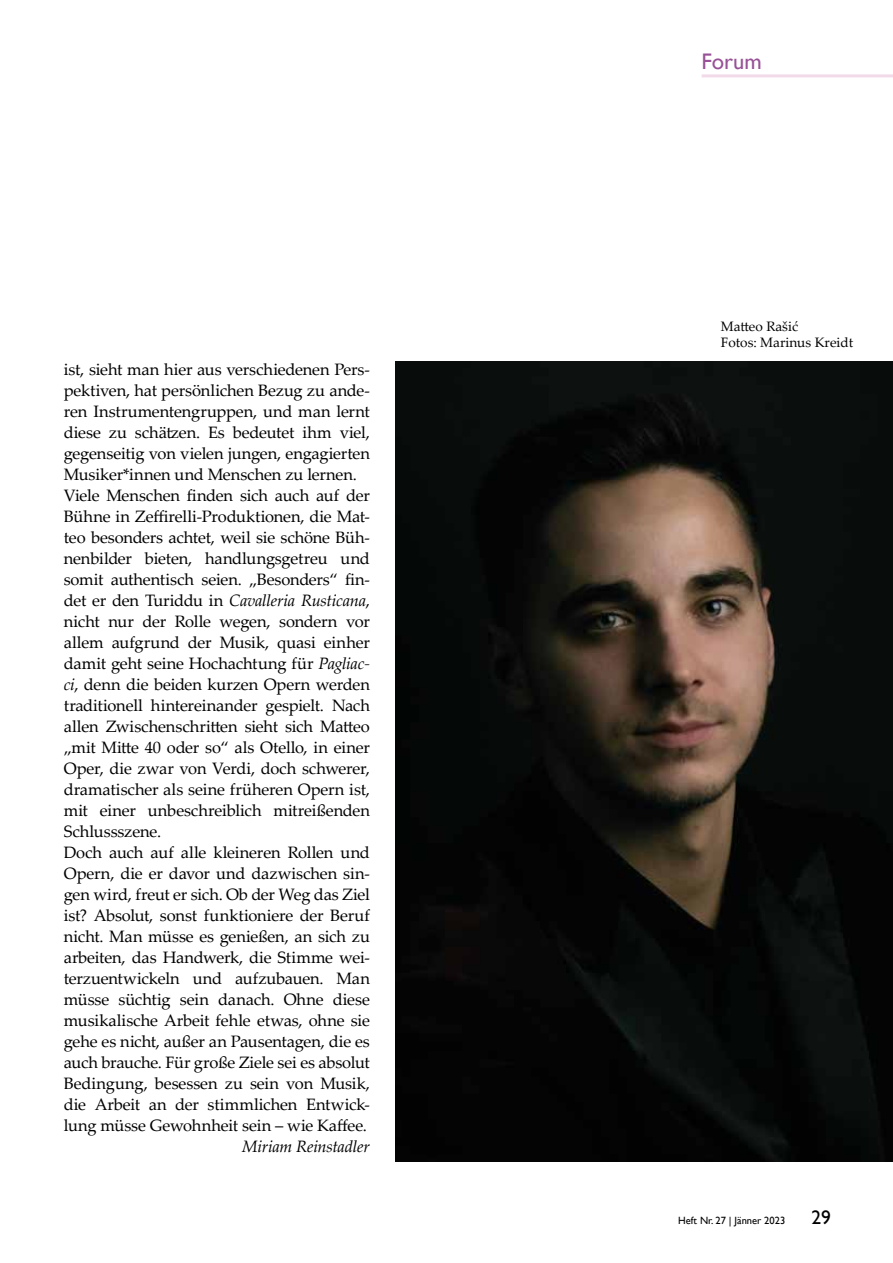
<style>
.page{position:relative;width:893px;height:1263px;background:#fff}
.page>*{position:absolute;margin:0;border:0;box-sizing:border-box;transform-origin:0 0}
.t1{font:22.5px "Gill Sans";color:#985197}
.t2{font:19.5px "Gill Sans";color:#000}
.t3{font:16.5px/21px "Palatino Linotype";letter-spacing:-.01em;color:#000}
.t4{font:italic 16.5px "Palatino Linotype";letter-spacing:-.015em;color:#000}
.t5{font:13.65px/16.6px "Palatino Linotype";color:#000}
.t6{font:10.5px "Gill Sans";color:#000}
.s1{font-style:italic}
</style>
<div class="page">
<hr style="left:702px;top:74px;width:191px;height:3px;background:#f3dae8">
<img style="left:395px;top:361px;width:498px;height:800px">
<p class="t3" style="left:64px;top:358px;width:308px">ist, sieht man hier aus verschiedenen Pers&shy;pektiven, hat persönlichen Bezug zu ande&shy;ren Instrumentengruppen, und man lernt diese zu schätzen. Es bedeutet ihm viel, gegenseitig von vielen jungen, engagierten Musiker*innen und Menschen zu lernen.<br>Viele Menschen finden sich auch auf der Bühne in Zeffirelli-Produktionen, die Mat&shy;teo besonders achtet, weil sie schöne Büh&shy;nenbilder bieten, handlungsgetreu und somit authentisch seien. „Besonders“ fin&shy;det er den Turiddu in <span class="s1">Cavalleria Rusticana</span>, nicht nur der Rolle wegen, sondern vor allem aufgrund der Musik, quasi einher damit geht seine Hochachtung für <span class="s1">Pagliac&shy;ci</span>, denn die beiden kurzen Opern werden traditionell hintereinander gespielt. Nach allen Zwischenschritten sieht sich Matteo „mit Mitte 40 oder so“ als Otello, in einer Oper, die zwar von Verdi, doch schwerer, dramatischer als seine früheren Opern ist, mit einer unbeschreiblich mitreißenden Schlussszene.<br>Doch auch auf alle kleineren Rollen und Opern, die er davor und dazwischen sin&shy;gen wird, freut er sich. Ob der Weg das Ziel ist? Absolut, sonst funktioniere der Beruf nicht. Man müsse es genießen, an sich zu arbeiten, das Handwerk, die Stimme wei&shy;terzuentwickeln und aufzubauen. Man müsse süchtig sein danach. Ohne diese musikalische Arbeit fehle etwas, ohne sie gehe es nicht, außer an Pausentagen, die es auch brauche. Für große Ziele sei es absolut Bedingung, besessen zu sein von Musik, die Arbeit an der stimmlichen Entwick&shy;lung müsse Gewohnheit sein – wie Kaffee.</p>
<p class="t4" style="left:242px;top:1134px;width:129px">Miriam Reinstadler</p>
<h1 class="t1" style="left:701px;top:49px;width:62px">Forum</h1>
<p class="t5" style="left:721px;top:317px;width:134px">Matteo Rašić<br>Fotos: Marinus Kreidt</p>
<p class="t6" style="left:678px;top:1214px;width:108px">Heft Nr. 27 | Jänner 2023</p>
<p class="t2" style="left:811px;top:1206px;width:21px">29</p>
</div>
